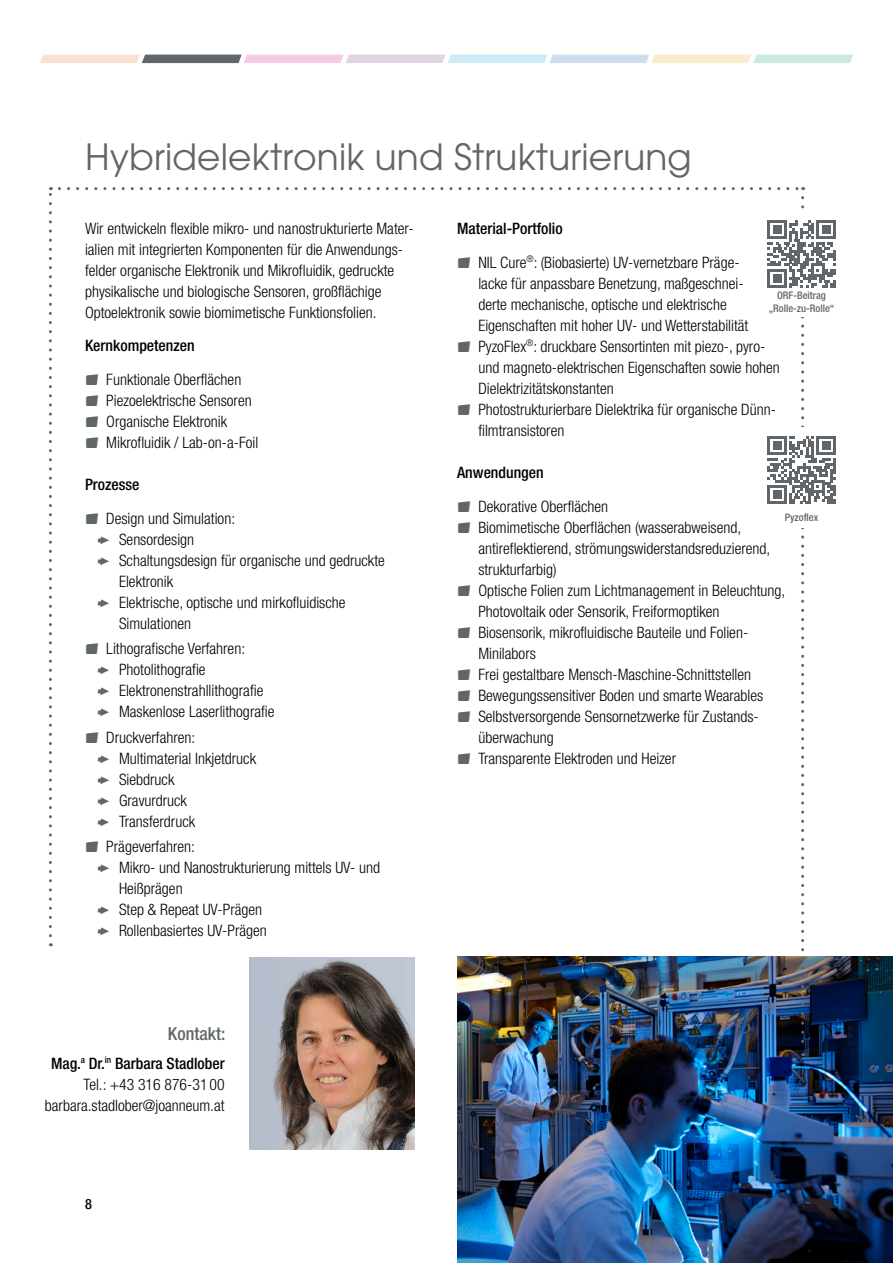
<style>
.page{position:relative;width:893px;height:1263px;background:#fff}
.page>*{position:absolute;margin:0;border:0;box-sizing:border-box;transform-origin:0 0}
.t1{font:36px "ITC Avant Garde Std";letter-spacing:.005em;color:#606669}
.t2{font:500 condensed 18px "Helvetica Neue LT Pro";color:#606669}
.t3{font:300 condensed 15.75px/21px "Helvetica Neue LT Pro";color:#000}
.t4{font:500 condensed 15.75px "Helvetica Neue LT Pro";color:#000}
.t5{font:500 condensed 14.25px "Helvetica Neue LT Pro";color:#000}
.t6{font:500 condensed 10.5px/12.9px "Helvetica Neue LT Pro";color:#606669;text-align:center}
.s1{font-weight:500}
</style>
<div class="page">
<img style="left:250px;top:958px;width:165px;height:191px">
<img style="left:457px;top:957px;width:436px;height:306px">
<svg style="left:49px;top:187px;width:3px;height:749px"></svg>
<svg style="left:59px;top:187px;width:745px;height:3px"></svg>
<svg style="left:767px;top:198px;width:69px;height:858px"></svg>
<hr style="left:767px;top:285px;width:20px;height:3px;background:#606669">
<div style="left:773px;top:274px;width:8px;height:9px;background:#606669"></div>
<svg style="left:40px;top:55px;width:813px;height:8px"></svg>
<h1 class="t1" style="left:85px;top:135px;width:608px">Hybridelektronik und Strukturierung</h1>
<p class="t3" style="left:85px;top:217px;width:328px">Wir entwickeln flexible mikro- und nanostrukturierte Mater&shy;ialien mit integrierten Komponenten für die Anwendungs&shy;felder organische Elektronik und Mikrofluidik, gedruckte physikalische und biologische Sensoren, großflächige Optoelektronik sowie biomimetische Funktionsfolien.</p>
<p class="t4" style="left:85px;top:336px;width:111px">Kernkompetenzen</p>
<p class="t3" style="left:106px;top:369px;width:153px">Funktionale Oberflächen<br>Piezoelektrische Sensoren<br>Organische Elektronik<br>Mikrofluidik / Lab-on-a-Foil</p>
<p class="t4" style="left:85px;top:475px;width:56px">Prozesse</p>
<p class="t3" style="left:119px;top:508px;width:267px;text-indent:-13px">Design und Simulation:<br>Sensordesign<br>Schaltungsdesign für organische und gedruckte<br>Elektronik<br>Elektrische, optische und mirkofluidische<br>Simulationen</p>
<p class="t3" style="left:119px;top:638px;width:157px;text-indent:-13px">Lithografische Verfahren:<br>Photolithografie<br>Elektronenstrahllithografie<br>Maskenlose Laserlithografie</p>
<p class="t3" style="left:119px;top:726px;width:139px;text-indent:-13px">Druckverfahren:<br>Multimaterial Inkjetdruck<br>Siebdruck<br>Gravurdruck<br>Transferdruck</p>
<p class="t3" style="left:119px;top:836px;width:263px;text-indent:-13px">Prägeverfahren:<br>Mikro- und Nanostrukturierung mittels UV- und<br>Heißprägen<br>Step &amp; Repeat UV-Prägen<br>Rollenbasiertes UV-Prägen</p>
<p class="t2" style="left:168px;top:1023px;width:59px">Kontakt:</p>
<p class="t3" style="left:45px;top:1052px;width:181px;text-align:right"><span class="s1">Mag.</span><sup>a</sup> <span class="s1">Dr.</span><sup>in</sup> <span class="s1">Barbara Stadlober<br></span>Tel.: +43 316 876-31 00 barbara.stadlober@joanneum.at</p>
<p class="t5" style="left:85px;top:1195px;width:8px">8</p>
<p class="t3" style="left:478px;top:211px;width:261px;line-height:33.8px;text-indent:-21px"><span class="s1">Material-Portfolio<br></span>NIL Cure<sup>®</sup>: (Biobasierte) UV-vernetzbare Präge-</p>
<p class="t3" style="left:478px;top:272px;width:303px">lacke für anpassbare Benetzung, maßgeschnei-<br>derte mechanische, optische und elektrische Eigenschaften mit hoher UV- und Wetterstabilität PyzoFlex<sup>®</sup>: druckbare Sensortinten mit piezo-, pyro&shy;und magneto-elektrischen Eigenschaften sowie hohen Dielektrizitätskonstanten<br>Photostrukturierbare Dielektrika für organische Dünn&shy;filmtransistoren</p>
<p class="t4" style="left:457px;top:463px;width:88px">Anwendungen</p>
<p class="t3" style="left:478px;top:495px;width:308px">Dekorative Oberflächen<br>Biomimetische Oberflächen (wasserabweisend, antireflektierend, strömungswiderstandsreduzierend, strukturfarbig)<br>Optische Folien zum Lichtmanagement in Beleuchtung, Photovoltaik oder Sensorik, Freiformoptiken Biosensorik, mikrofluidische Bauteile und Folien-Minilabors<br>Frei gestaltbare Mensch-Maschine-Schnittstellen Bewegungssensitiver Boden und smarte Wearables Selbstversorgende Sensornetzwerke für Zustands&shy;überwachung<br>Transparente Elektroden und Heizer</p>
<p class="t6" style="left:769px;top:289px;width:67px">ORF-Beitrag „Rolle-zu-Rolle“</p>
<p class="t6" style="left:785px;top:511px;width:35px">Pyzoflex</p>
</div>
